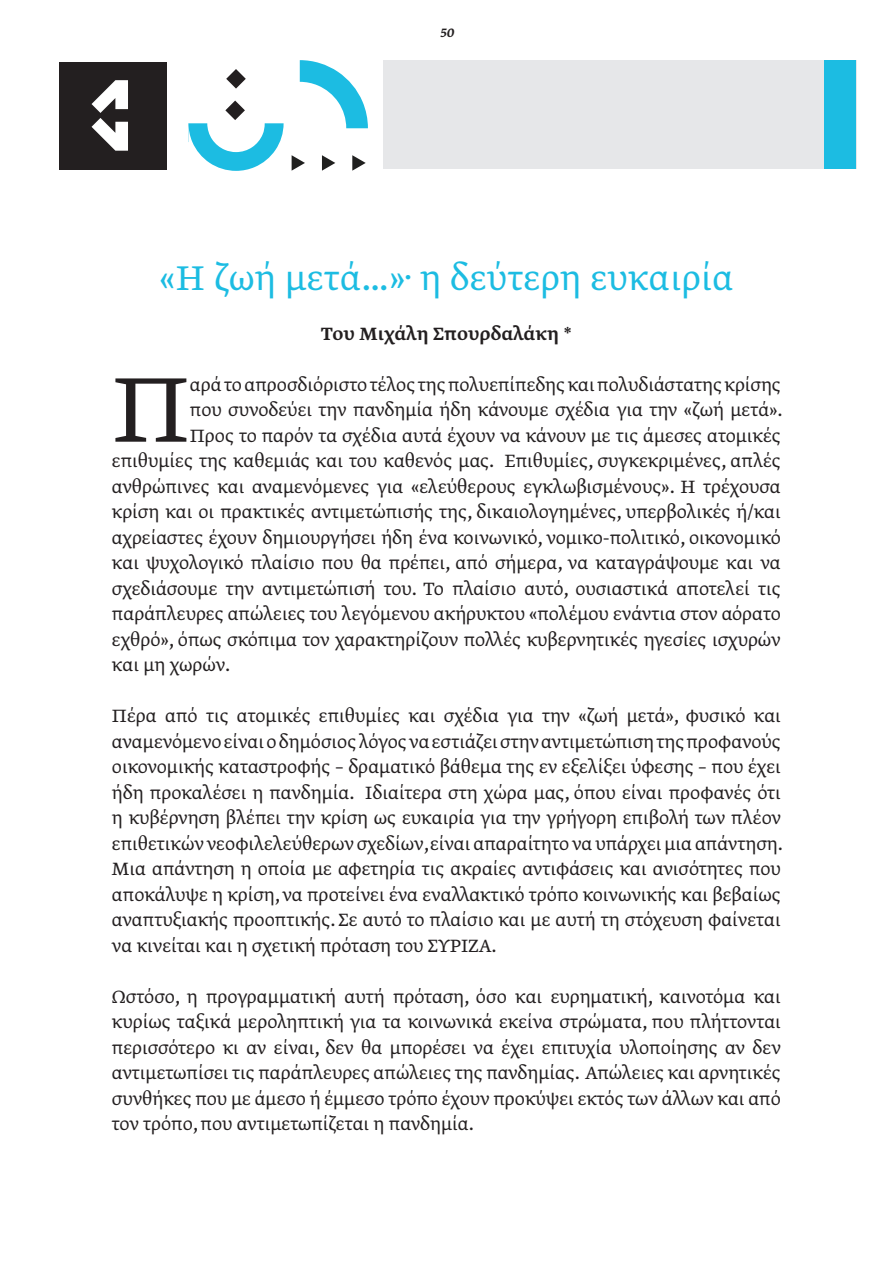
<style>
.page{position:relative;width:893px;height:1263px;background:#fff}
.page>*{position:absolute;margin:0;border:0;box-sizing:border-box;transform-origin:0 0}
.t1{font:300 108.45px "Greta Text Pro";color:#231f20}
.t2{font:300 40.5px "Greta Text Pro";letter-spacing:.01em;color:#1cbce2}
.t3{font:300 21px/25.5px "Greta Text Pro";color:#231f20;text-align:justify}
.t4{font:500 21px "Greta Text Pro";letter-spacing:.01em;color:#231f20}
.t5{font:italic 500 15px "Greta Text Pro";color:#231f20}
</style>
<div class="page">
<div style="left:60px;top:62px;width:107px;height:108px;background:#231f20"></div>
<svg style="left:92px;top:80px;width:36px;height:71px"></svg>
<div style="left:383px;top:60px;width:474px;height:109px;background:#e6e7e9"></div>
<div style="left:824px;top:60px;width:31px;height:109px;background:#1cbce2"></div>
<svg style="left:300px;top:60px;width:68px;height:68px"></svg>
<svg style="left:226px;top:69px;width:20px;height:20px"></svg>
<svg style="left:292px;top:155px;width:13px;height:16px"></svg>
<svg style="left:322px;top:155px;width:13px;height:16px"></svg>
<svg style="left:352px;top:155px;width:14px;height:16px"></svg>
<svg style="left:189px;top:101px;width:95px;height:70px"></svg>
<p class="t5" style="left:440px;top:23px;width:15px">50</p>
<h2 class="t2" style="left:159px;top:253px;width:576px">«Η ζωή μετά…»· η δεύτερη ευκαιρία</h2>
<p class="t4" style="left:321px;top:320px;width:252px">Του Μιχάλη Σπουρδαλάκη *</p>
<h1 class="t1" style="left:112px;top:344px;width:79px">Π</h1>
<p class="t3" style="left:190px;top:372px;width:592px">αρά το απροσδιόριστο τέλος της πολυεπίπεδης και πολυδιάστατης κρίσης</p>
<p class="t3" style="left:190px;top:398px;width:594px">που συνοδεύει την πανδημία ήδη κάνουμε σχέδια για την «ζωή μετά».</p>
<p class="t3" style="left:190px;top:423px;width:592px">Προς το παρόν τα σχέδια αυτά έχουν να κάνουν με τις άμεσες ατομικές</p>
<p class="t3" style="left:112px;top:449px;width:670px">επιθυμίες της καθεμιάς και του καθενός μας. Επιθυμίες, συγκεκριμένες, απλές</p>
<p class="t3" style="left:112px;top:474px;width:670px">ανθρώπινες και αναμενόμενες για «ελεύθερους εγκλωβισμένους». Η τρέχουσα</p>
<p class="t3" style="left:112px;top:500px;width:670px">κρίση και οι πρακτικές αντιμετώπισής της, δικαιολογημένες, υπερβολικές ή/και</p>
<p class="t3" style="left:112px;top:525px;width:670px">αχρείαστες έχουν δημιουργήσει ήδη ένα κοινωνικό, νομικο-πολιτικό, οικονομικό</p>
<p class="t3" style="left:112px;top:551px;width:670px">και ψυχολογικό πλαίσιο που θα πρέπει, από σήμερα, να καταγράψουμε και να</p>
<p class="t3" style="left:112px;top:576px;width:670px">σχεδιάσουμε την αντιμετώπισή του. Το πλαίσιο αυτό, ουσιαστικά αποτελεί τις</p>
<p class="t3" style="left:112px;top:602px;width:670px">παράπλευρες απώλειες του λεγόμενου ακήρυκτου «πολέμου ενάντια στον αόρατο</p>
<p class="t3" style="left:112px;top:627px;width:670px">εχθρό», όπως σκόπιμα τον χαρακτηρίζουν πολλές κυβερνητικές ηγεσίες ισχυρών</p>
<p class="t3" style="left:112px;top:653px;width:120px">και μη χωρών.</p>
<p class="t3" style="left:112px;top:704px;width:672px">Πέρα από τις ατομικές επιθυμίες και σχέδια για την «ζωή μετά», φυσικό και αναμενόμενο είναι ο δημόσιος λόγος να εστιάζει στην αντιμετώπιση της προφανούς οικονομικής καταστροφής – δραματικό βάθεμα της εν εξελίξει ύφεσης – που έχει ήδη προκαλέσει η πανδημία. Ιδιαίτερα στη χώρα μας, όπου είναι προφανές ότι η κυβέρνηση βλέπει την κρίση ως ευκαιρία για την γρήγορη επιβολή των πλέον επιθετικών νεοφιλελεύθερων σχεδίων,είναι απαραίτητο να υπάρχει μια απάντηση.<br>Μια απάντηση η οποία με αφετηρία τις ακραίες αντιφάσεις και ανισότητες που αποκάλυψε η κρίση, να προτείνει ένα εναλλακτικό τρόπο κοινωνικής και βεβαίως αναπτυξιακής προοπτικής. Σε αυτό το πλαίσιο και με αυτή τη στόχευση φαίνεται να κινείται και η σχετική πρόταση του ΣΥΡΙΖΑ.</p>
<p class="t3" style="left:112px;top:984px;width:670px">Ωστόσο, η προγραμματική αυτή πρόταση, όσο και ευρηματική, καινοτόμα και κυρίως ταξικά μεροληπτική για τα κοινωνικά εκείνα στρώματα, που πλήττονται περισσότερο κι αν είναι, δεν θα μπορέσει να έχει επιτυχία υλοποίησης αν δεν αντιμετωπίσει τις παράπλευρες απώλειες της πανδημίας. Απώλειες και αρνητικές συνθήκες που με άμεσο ή έμμεσο τρόπο έχουν προκύψει εκτός των άλλων και από τον τρόπο, που αντιμετωπίζεται η πανδημία.</p>
</div>
